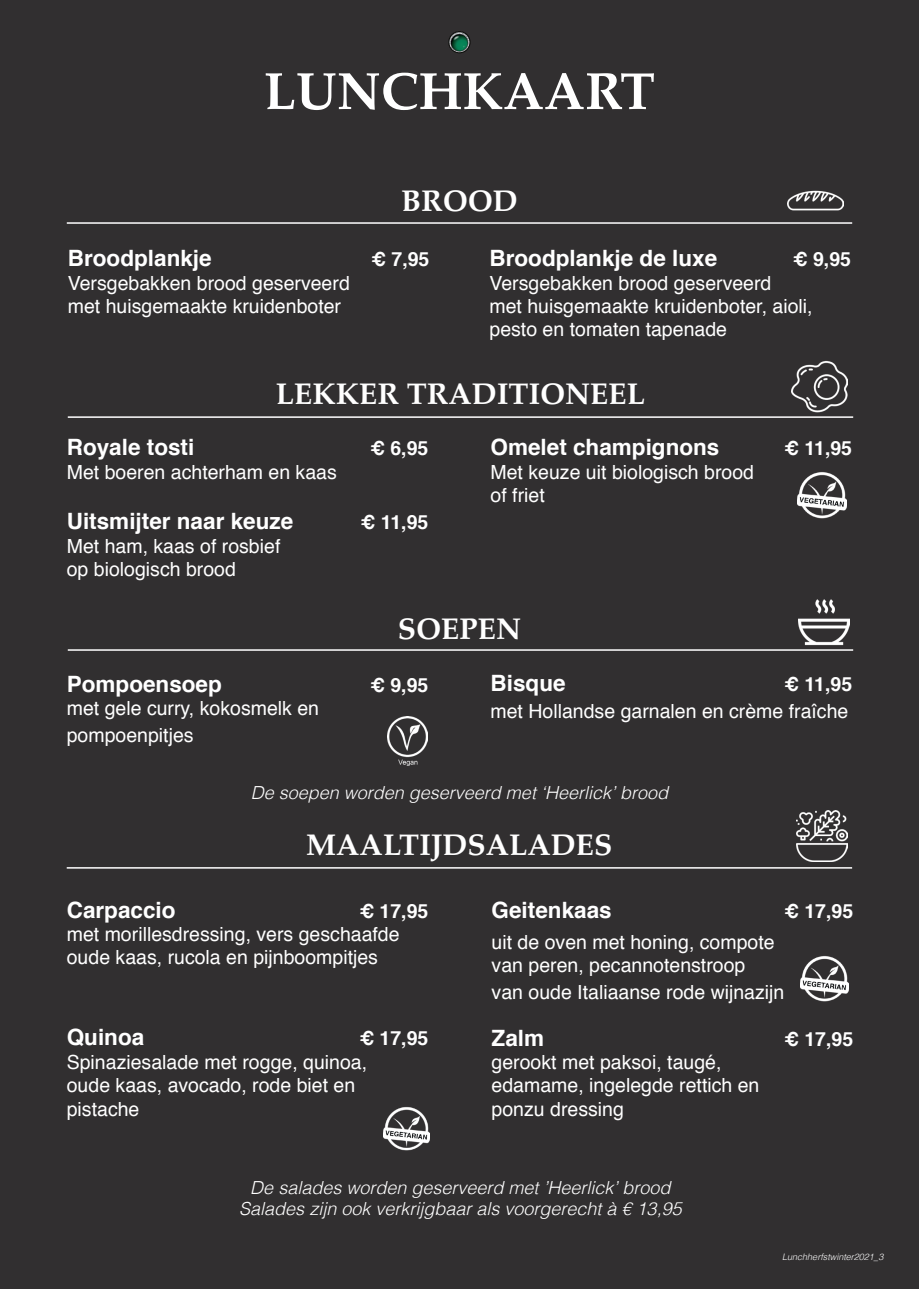
<style>
.page{position:relative;width:919px;height:1289px;background:#fff}
.page>*{position:absolute;margin:0;border:0;box-sizing:border-box;transform-origin:0 0}
.t1{font:700 52.5px "Palatino";color:#fff}
.t2{font:700 30px "Palatino";color:#fff}
.t3{font:700 22.5px "Helvetica";color:#fff}
.t4{font:19.5px/23.4px "Helvetica";color:#fff}
.t5{font:700 19.5px "Helvetica";color:#fff}
.t6{font:italic 300 18px/21.6px "Helvetica";color:#fff;text-align:center}
.t7{font:italic 300 9px "Helvetica";color:#fff}
</style>
<div class="page">
<div style="left:0;top:0;width:918px;height:1288px;background:#312f30"></div>
<img style="left:449px;top:32px;width:21px;height:21px;border-radius:11px">
<div style="left:448px;top:31px;width:22px;height:22px;border:1px solid #0c0806;border-radius:50%"></div>
<hr style="left:67px;top:222px;width:785px;height:2px;background:#fff">
<img style="left:787px;top:190px;width:56px;height:34px">
<hr style="left:68px;top:416px;width:785px;height:2px;background:#fff">
<hr style="left:68px;top:649px;width:785px;height:1px;background:#fff">
<hr style="left:67px;top:867px;width:785px;height:1px;background:#fff">
<img style="left:798px;top:599px;width:51px;height:47px">
<img style="left:796px;top:810px;width:51px;height:51px">
<img style="left:791px;top:360px;width:56px;height:53px">
<img style="left:797px;top:472px;width:48px;height:47px">
<img style="left:800px;top:956px;width:48px;height:46px">
<img style="left:387px;top:717px;width:40px;height:48px">
<img style="left:383px;top:1107px;width:46px;height:44px">
<h1 class="t1" style="left:264px;top:46px;width:392px">LUNCHKAART</h1>
<h2 class="t2" style="left:401px;top:175px;width:118px">BROOD</h2>
<p class="t3" style="left:68px;top:240px;width:145px">Broodplankje</p>
<p class="t5" style="left:371px;top:243px;width:59px">€ 7,95</p>
<p class="t4" style="left:68px;top:271px;width:283px">Versgebakken brood geserveerd met huisgemaakte kruidenboter</p>
<p class="t3" style="left:489px;top:240px;width:229px">Broodplankje de luxe</p>
<p class="t5" style="left:793px;top:243px;width:59px">€ 9,95</p>
<p class="t4" style="left:489px;top:271px;width:325px">Versgebakken brood geserveerd<br>met huisgemaakte kruidenboter, aioli, pesto en tomaten tapenade</p>
<h2 class="t2" style="left:276px;top:368px;width:371px">LEKKER TRADITIONEEL</h2>
<p class="t3" style="left:67px;top:429px;width:129px">Royale tosti</p>
<p class="t5" style="left:370px;top:433px;width:59px">€ 6,95</p>
<p class="t4" style="left:67px;top:461px;width:271px">Met boeren achterham en kaas</p>
<p class="t3" style="left:67px;top:503px;width:228px">Uitsmijter naar keuze</p>
<p class="t5" style="left:361px;top:506px;width:69px">€ 11,95</p>
<p class="t4" style="left:67px;top:535px;width:215px">Met ham, kaas of rosbief op biologisch brood</p>
<p class="t3" style="left:490px;top:429px;width:230px">Omelet champignons</p>
<p class="t5" style="left:784px;top:433px;width:69px">€ 11,95</p>
<p class="t4" style="left:490px;top:461px;width:265px">Met keuze uit biologisch brood of friet</p>
<h2 class="t2" style="left:398px;top:603px;width:125px">SOEPEN</h2>
<p class="t3" style="left:67px;top:665px;width:157px">Pompoensoep</p>
<p class="t5" style="left:370px;top:669px;width:59px">€ 9,95</p>
<p class="t4" style="left:67px;top:695px;width:254px;line-height:27px">met gele curry, kokosmelk en pompoenpitjes</p>
<p class="t3" style="left:490px;top:665px;width:77px">Bisque</p>
<p class="t5" style="left:784px;top:668px;width:69px">€ 11,95</p>
<p class="t4" style="left:490px;top:700px;width:359px">met Hollandse garnalen en crème fraîche</p>
<p class="t6" style="left:251px;top:780px;width:419px">De soepen worden geserveerd met ‘Heerlick’ brood</p>
<h2 class="t2" style="left:306px;top:818px;width:308px">MAALTIJDSALADES</h2>
<p class="t3" style="left:67px;top:891px;width:110px">Carpaccio</p>
<p class="t5" style="left:359px;top:895px;width:70px">€ 17,95</p>
<p class="t4" style="left:67px;top:923px;width:334px">met morillesdressing, vers geschaafde oude kaas, rucola en pijnboompitjes</p>
<p class="t3" style="left:67px;top:1019px;width:79px">Quinoa</p>
<p class="t5" style="left:359px;top:1022px;width:70px">€ 17,95</p>
<p class="t4" style="left:67px;top:1050px;width:302px">Spinaziesalade met rogge, quinoa, oude kaas, avocado, rode biet en pistache</p>
<p class="t3" style="left:491px;top:891px;width:122px">Geitenkaas</p>
<p class="t5" style="left:784px;top:895px;width:70px">€ 17,95</p>
<p class="t4" style="left:491px;top:930px;width:284px">uit de oven met honing, compote van peren, pecannotenstroop</p>
<p class="t4" style="left:491px;top:981px;width:294px">van oude Italiaanse rode wijnazijn</p>
<p class="t3" style="left:491px;top:1019px;width:54px">Zalm</p>
<p class="t5" style="left:784px;top:1023px;width:70px">€ 17,95</p>
<p class="t4" style="left:491px;top:1051px;width:269px">gerookt met paksoi, taugé, edamame, ingelegde rettich en ponzu dressing</p>
<p class="t6" style="left:239px;top:1175px;width:444px">De salades worden geserveerd met ’Heerlick’ brood<br>Salades zijn ook verkrijgbaar als voorgerecht à € 13,95</p>
<p class="t7" style="left:782px;top:1249px;width:103px">Lunchherfstwinter2021_3</p>
</div>
